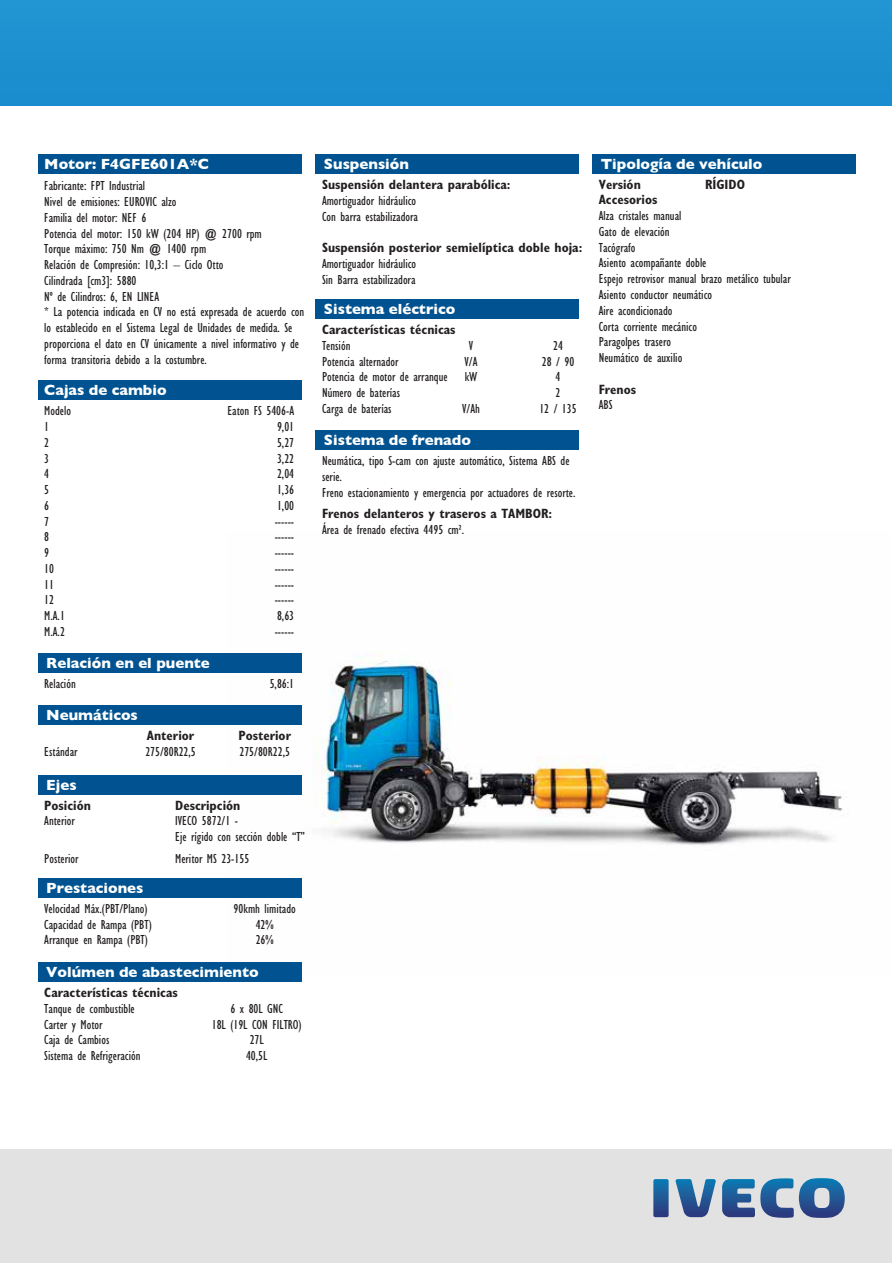
<style>
.page{position:relative;width:892px;height:1263px;background:#fff}
.page>*{position:absolute;margin:0;border:0;box-sizing:border-box;transform-origin:0 0}
.t1{font:700 15px "Gill Sans";color:#fff}
.t2{font:condensed 13.5px/15.8px "Gill Sans";color:#231f20}
.t3{font:700 condensed 13.5px "Gill Sans";color:#231f20}
</style>
<div class="page">
<img style="left:301px;top:652px;width:543px;height:324px">
<div style="left:0;top:1150px;width:892px;height:113px;background:#e2e2e2"></div>
<div style="left:0;top:0;width:892px;height:105px;background:#1d91d0"></div>
<svg style="left:653px;top:1179px;width:16px;height:38px"></svg>
<svg style="left:676px;top:1179px;width:40px;height:38px"></svg>
<svg style="left:722px;top:1178px;width:123px;height:40px"></svg>
<div style="left:38px;top:154px;width:263px;height:20px;background:#005390"></div>
<div style="left:38px;top:380px;width:263px;height:20px;background:#005390"></div>
<div style="left:38px;top:653px;width:263px;height:20px;background:#005390"></div>
<div style="left:38px;top:705px;width:263px;height:20px;background:#005390"></div>
<div style="left:38px;top:878px;width:263px;height:20px;background:#005390"></div>
<div style="left:38px;top:962px;width:263px;height:20px;background:#005390"></div>
<div style="left:316px;top:154px;width:263px;height:20px;background:#005390"></div>
<div style="left:316px;top:299px;width:263px;height:20px;background:#005390"></div>
<div style="left:316px;top:430px;width:263px;height:20px;background:#005390"></div>
<div style="left:592px;top:154px;width:264px;height:20px;background:#005390"></div>
<div style="left:38px;top:775px;width:263px;height:20px;background:#005390"></div>
<p class="t1" style="left:44px;top:152px;width:166px">Motor: F4GFE601A*C</p>
<p class="t2" style="left:44px;top:178px;width:261px">Fabricante: FPT Industrial<br>Nivel de emisiones: EUROVIC alzo<br>Familia del motor: NEF 6<br>Potencia del motor: 150 kW (204 HP) @ 2700 rpm<br>Torque máximo: 750 Nm @ 1400 rpm<br>Relación de Compresión: 10,3:1 – Ciclo Otto<br>Cilindrada [cm3]: 5880<br>Nº de Cilindros: 6, EN LINEA<br>* La potencia indicada en CV no está expresada de acuerdo con lo establecido en el Sistema Legal de Unidades de medida. Se proporciona el dato en CV únicamente a nivel informativo y de forma transitoria debido a la costumbre.</p>
<p class="t1" style="left:44px;top:378px;width:124px">Cajas de cambio</p>
<p class="t2" style="left:44px;top:403px;width:28px">Modelo</p>
<p class="t2" style="left:227px;top:403px;width:68px">Eaton FS 5406-A</p>
<p class="t2" style="left:44px;top:419px;width:6px">1</p>
<p class="t2" style="left:277px;top:419px;width:19px">9,01</p>
<p class="t2" style="left:44px;top:435px;width:6px">2</p>
<p class="t2" style="left:277px;top:435px;width:19px">5,27</p>
<p class="t2" style="left:44px;top:451px;width:6px">3</p>
<p class="t2" style="left:277px;top:451px;width:19px">3,22</p>
<p class="t2" style="left:44px;top:466px;width:6px">4</p>
<p class="t2" style="left:277px;top:466px;width:19px">2,04</p>
<p class="t2" style="left:44px;top:482px;width:6px">5</p>
<p class="t2" style="left:277px;top:482px;width:19px">1,36</p>
<p class="t2" style="left:44px;top:498px;width:6px">6</p>
<p class="t2" style="left:277px;top:498px;width:19px">1,00</p>
<p class="t2" style="left:44px;top:514px;width:6px">7</p>
<p class="t2" style="left:275px;top:514px;width:21px">------</p>
<p class="t2" style="left:44px;top:529px;width:6px">8</p>
<p class="t2" style="left:275px;top:529px;width:21px">------</p>
<p class="t2" style="left:44px;top:545px;width:6px">9</p>
<p class="t2" style="left:275px;top:545px;width:21px">------</p>
<p class="t2" style="left:44px;top:561px;width:11px">10</p>
<p class="t2" style="left:275px;top:561px;width:21px">------</p>
<p class="t2" style="left:44px;top:577px;width:11px">11</p>
<p class="t2" style="left:275px;top:577px;width:21px">------</p>
<p class="t2" style="left:44px;top:592px;width:11px">12</p>
<p class="t2" style="left:275px;top:592px;width:21px">------</p>
<p class="t2" style="left:44px;top:608px;width:22px">M.A.1</p>
<p class="t2" style="left:277px;top:608px;width:19px">8,63</p>
<p class="t2" style="left:44px;top:624px;width:22px">M.A.2</p>
<p class="t2" style="left:275px;top:624px;width:21px">------</p>
<p class="t1" style="left:46px;top:651px;width:165px">Relación en el puente</p>
<p class="t2" style="left:44px;top:676px;width:33px">Relación</p>
<p class="t2" style="left:270px;top:676px;width:26px">5,86:1</p>
<p class="t1" style="left:46px;top:703px;width:93px">Neumáticos</p>
<p class="t3" style="left:147px;top:727px;width:49px">Anterior</p>
<p class="t3" style="left:238px;top:727px;width:54px">Posterior</p>
<p class="t2" style="left:44px;top:744px;width:35px">Estándar</p>
<p class="t2" style="left:145px;top:744px;width:52px">275/80R22,5</p>
<p class="t2" style="left:239px;top:744px;width:52px">275/80R22,5</p>
<p class="t1" style="left:46px;top:773px;width:32px">Ejes</p>
<p class="t3" style="left:44px;top:797px;width:48px">Posición</p>
<p class="t3" style="left:175px;top:797px;width:67px">Descripción</p>
<p class="t2" style="left:44px;top:813px;width:32px">Anterior</p>
<p class="t2" style="left:175px;top:813px;width:131px">IVECO 5872/1 -<br>Eje rígido con sección doble “T”</p>
<p class="t2" style="left:44px;top:851px;width:36px">Posterior</p>
<p class="t2" style="left:175px;top:851px;width:76px">Meritor MS 23-155</p>
<p class="t1" style="left:46px;top:876px;width:99px">Prestaciones</p>
<p class="t2" style="left:44px;top:901px;width:105px">Velocidad Máx.(PBT/Plano)</p>
<p class="t2" style="left:234px;top:901px;width:64px">90kmh limitado</p>
<p class="t2" style="left:44px;top:917px;width:109px">Capacidad de Rampa (PBT)</p>
<p class="t2" style="left:256px;top:917px;width:20px">42%</p>
<p class="t2" style="left:44px;top:932px;width:105px">Arranque en Rampa (PBT)</p>
<p class="t2" style="left:256px;top:932px;width:20px">26%</p>
<p class="t1" style="left:46px;top:960px;width:214px">Volúmen de abastecimiento</p>
<p class="t3" style="left:44px;top:984px;width:135px">Características técnicas</p>
<p class="t2" style="left:44px;top:1001px;width:92px">Tanque de combustible</p>
<p class="t2" style="left:230px;top:1001px;width:54px">6 x 80L GNC</p>
<p class="t2" style="left:44px;top:1017px;width:60px">Carter y Motor</p>
<p class="t2" style="left:212px;top:1017px;width:91px">18L (19L CON FILTRO)</p>
<p class="t2" style="left:44px;top:1032px;width:67px">Caja de Cambios</p>
<p class="t2" style="left:250px;top:1032px;width:16px">27L</p>
<p class="t2" style="left:44px;top:1048px;width:98px">Sistema de Refrigeración</p>
<p class="t2" style="left:246px;top:1048px;width:23px">40,5L</p>
<p class="t1" style="left:324px;top:152px;width:87px">Suspensión</p>
<p class="t3" style="left:322px;top:177px;width:190px">Suspensión delantera parabólica:</p>
<p class="t2" style="left:322px;top:193px;width:98px">Amortiguador hidráulico<br>Con barra estabilizadora</p>
<p class="t3" style="left:322px;top:240px;width:262px">Suspensión posterior semielíptica doble hoja:</p>
<p class="t2" style="left:322px;top:256px;width:96px">Amortiguador hidráulico<br>Sin Barra estabilizadora</p>
<p class="t1" style="left:324px;top:297px;width:133px">Sistema eléctrico</p>
<p class="t3" style="left:322px;top:322px;width:135px">Características técnicas</p>
<p class="t2" style="left:322px;top:338px;width:30px">Tensión</p>
<p class="t2" style="left:469px;top:338px;width:6px">V</p>
<p class="t2" style="left:553px;top:338px;width:11px">24</p>
<p class="t2" style="left:322px;top:354px;width:78px">Potencia alternador</p>
<p class="t2" style="left:465px;top:354px;width:14px">V/A</p>
<p class="t2" style="left:542px;top:354px;width:34px">28 / 90</p>
<p class="t2" style="left:322px;top:370px;width:127px">Potencia de motor de arranque</p>
<p class="t2" style="left:465px;top:370px;width:14px">kW</p>
<p class="t2" style="left:556px;top:370px;width:6px">4</p>
<p class="t2" style="left:322px;top:385px;width:80px">Número de baterías</p>
<p class="t2" style="left:556px;top:385px;width:6px">2</p>
<p class="t2" style="left:322px;top:401px;width:71px">Carga de baterías</p>
<p class="t2" style="left:462px;top:401px;width:19px">V/Ah</p>
<p class="t2" style="left:539px;top:401px;width:39px">12 / 135</p>
<p class="t1" style="left:324px;top:428px;width:148px">Sistema de frenado</p>
<p class="t2" style="left:322px;top:453px;width:255px">Neumática, tipo S-cam con ajuste automático, Sistema ABS de serie.<br>Freno estacionamiento y emergencia por actuadores de resorte.</p>
<p class="t3" style="left:322px;top:506px;width:232px">Frenos delanteros y traseros a TAMBOR:</p>
<p class="t2" style="left:322px;top:522px;width:144px">Área de frenado efectiva 4495 cm².</p>
<p class="t1" style="left:601px;top:152px;width:163px">Tipología de vehículo</p>
<p class="t3" style="left:599px;top:176px;width:44px">Versión</p>
<p class="t3" style="left:705px;top:176px;width:41px">RÍGIDO</p>
<p class="t3" style="left:599px;top:192px;width:60px">Accesorios</p>
<p class="t2" style="left:599px;top:208px;width:193px">Alza cristales manual<br>Gato de elevación<br>Tacógrafo<br>Asiento acompañante doble<br>Espejo retrovisor manual brazo metálico tubular<br>Asiento conductor neumático<br>Aire acondicionado<br>Corta corriente mecánico<br>Paragolpes trasero<br>Neumático de auxilio</p>
<p class="t3" style="left:599px;top:381px;width:39px">Frenos</p>
<p class="t2" style="left:599px;top:397px;width:15px">ABS</p>
</div>
